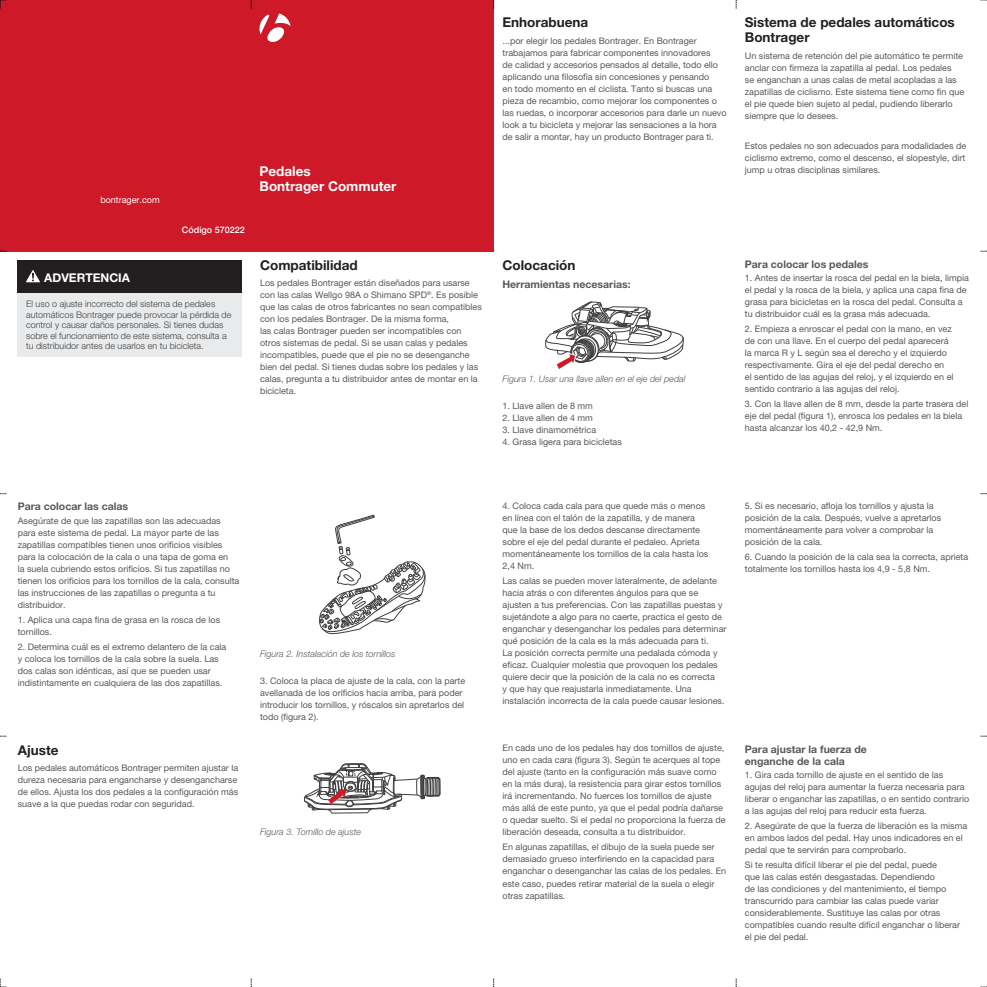
<style>
.page{position:relative;width:987px;height:987px;background:#fff}
.page>*{position:absolute;margin:0;border:0;box-sizing:border-box;transform-origin:0 0}
.Section_head{font:700 13.5px/15px "Helvetica Neue LT Pro";color:#231f20}
.Section_head-2{font:700 13.5px/15px "Helvetica Neue LT Pro";color:#fff}
.Warning{font:700 12px "Helvetica Neue LT Pro";color:#fff}
.subhead{font:700 10.5px/12px "Helvetica Neue LT Pro";color:#57585a}
.Body{font:9px/12px "Helvetica Neue LT Pro";color:#57585a}
.Warning_copy{font:300 9px/10.5px "Helvetica Neue LT Std";color:#3e3e3f}
.t1{font:italic 300 9px "Helvetica Neue LT Pro";color:#57585a}
.Body-2{font:9px "Helvetica Neue LT Pro";color:#fff}
.Body-3{font:500 9px "Helvetica Neue LT Pro";color:#fff}
</style>
<div class="page">
<div style="left:0;top:0;width:493px;height:251px;background:#ce1929"></div>
<svg style="left:319px;top:515px;width:106px;height:119px"></svg>
<div style="left:18px;top:292px;width:224px;height:65px;background:#e9eaeb"></div>
<div style="left:18px;top:260px;width:224px;height:32px;background:#231f20"></div>
<svg style="left:26px;top:270px;width:14px;height:12px"></svg>
<svg style="left:545px;top:302px;width:139px;height:67px"></svg>
<svg style="left:304px;top:763px;width:136px;height:50px"></svg>
<svg style="left:0;top:0;width:6px;height:9px"></svg>
<svg style="left:0;top:978px;width:6px;height:9px"></svg>
<svg style="left:259px;top:14px;width:31px;height:28px"></svg>
<p class="Body-2" style="left:100px;top:194px;width:61px">bontrager.com</p>
<p class="Warning" style="left:44px;top:270px;width:87px">ADVERTENCIA</p>
<p class="Body-3" style="left:182px;top:224px;width:64px">Código 570222</p>
<p class="Warning_copy" style="left:26px;top:298px;width:207px">El uso o ajuste incorrecto del sistema de pedales automáticos Bontrager puede provocar la pérdida de control y causar daños personales. Si tienes dudas sobre el funcionamiento de este sistema, consulta a tu distribuidor antes de usarlos en tu bicicleta.</p>
<p class="Section_head-2" style="left:259px;top:163px;width:138px">Pedales<br>Bontrager Commuter</p>
<p class="Section_head" style="left:260px;top:257px;width:99px">Compatibilidad</p>
<p class="Body" style="left:260px;top:277px;width:223px">Los pedales Bontrager están diseñados para usarse con las calas Wellgo 98A o Shimano SPD<sup>®</sup>. Es posible que las calas de otros fabricantes no sean compatibles con los pedales Bontrager. De la misma forma,<br>las calas Bontrager pueden ser incompatibles con otros sistemas de pedal. Si se usan calas y pedales incompatibles, puede que el pie no se desenganche bien del pedal. Si tienes dudas sobre los pedales y las calas, pregunta a tu distribuidor antes de montar en la bicicleta.</p>
<p class="Section_head" style="left:502px;top:15px;width:87px">Enhorabuena</p>
<p class="Body" style="left:502px;top:35px;width:226px">...por elegir los pedales Bontrager. En Bontrager trabajamos para fabricar componentes innovadores<br>de calidad y accesorios pensados al detalle, todo ello aplicando una filosofía sin concesiones y pensando<br>en todo momento en el ciclista. Tanto si buscas una pieza de recambio, como mejorar los componentes o las ruedas, o incorporar accesorios para darle un nuevo look a tu bicicleta y mejorar las sensaciones a la hora de salir a montar, hay un producto Bontrager para ti.</p>
<p class="Section_head" style="left:744px;top:15px;width:211px">Sistema de pedales automáticos<br>Bontrager</p>
<p class="Body" style="left:744px;top:50px;width:221px">Un sistema de retención del pie automático te permite anclar con firmeza la zapatilla al pedal. Los pedales<br>se enganchan a unas calas de metal acopladas a las zapatillas de ciclismo. Este sistema tiene como fin que el pie quede bien sujeto al pedal, pudiendo liberarlo siempre que lo desees.</p>
<p class="Body" style="left:744px;top:140px;width:223px;text-align:justify">Estos pedales no son adecuados para modalidades de ciclismo extremo, como el descenso, el slopestyle, dirt jump u otras disciplinas similares.</p>
<p class="Section_head" style="left:502px;top:257px;width:74px">Colocación</p>
<p class="subhead" style="left:502px;top:278px;width:130px">Herramientas necesarias:</p>
<p class="t1" style="left:502px;top:373px;width:184px">Figura 1. Usar una llave allen en el eje del pedal</p>
<p class="Body" style="left:502px;top:400px;width:92px">1. Llave allen de 8 mm</p>
<p class="Body" style="left:502px;top:412px;width:92px">2. Llave allen de 4 mm</p>
<p class="Body" style="left:502px;top:424px;width:95px">3. Llave dinamométrica</p>
<p class="Body" style="left:502px;top:436px;width:121px">4. Grasa ligera para bicicletas</p>
<p class="subhead" style="left:744px;top:257px;width:125px">Para colocar los pedales</p>
<p class="Body" style="left:744px;top:272px;width:225px">1. Antes de insertar la rosca del pedal en la biela, limpia el pedal y la rosca de la biela, y aplica una capa fina de grasa para bicicletas en la rosca del pedal. Consulta a tu distribuidor cuál es la grasa más adecuada.</p>
<p class="Body" style="left:744px;top:323px;width:210px">2. Empieza a enroscar el pedal con la mano, en vez de con una llave. En el cuerpo del pedal aparecerá la marca R y L según sea el derecho y el izquierdo respectivamente. Gira el eje del pedal derecho en<br>el sentido de las agujas del reloj, y el izquierdo en el sentido contrario a las agujas del reloj.</p>
<p class="Body" style="left:744px;top:398px;width:225px">3. Con la llave allen de 8 mm, desde la parte trasera del eje del pedal (figura 1), enrosca los pedales en la biela hasta alcanzar los 40,2 - 42,9 Nm.</p>
<p class="subhead" style="left:18px;top:500px;width:112px">Para colocar las calas</p>
<p class="Body" style="left:18px;top:514px;width:223px">Asegúrate de que las zapatillas son las adecuadas para este sistema de pedal. La mayor parte de las zapatillas compatibles tienen unos orificios visibles para la colocación de la cala o una tapa de goma en<br>la suela cubriendo estos orificios. Si tus zapatillas no tienen los orificios para los tornillos de la cala, consulta las instrucciones de las zapatillas o pregunta a tu distribuidor.</p>
<p class="Body" style="left:18px;top:613px;width:204px">1. Aplica una capa fina de grasa en la rosca de los tornillos.</p>
<p class="Body" style="left:18px;top:640px;width:210px">2. Determina cuál es el extremo delantero de la cala y coloca los tornillos de la cala sobre la suela. Las dos calas son idénticas, así que se pueden usar indistintamente en cualquiera de las dos zapatillas.</p>
<p class="t1" style="left:260px;top:648px;width:137px">Figura 2. Instalación de los tornillos</p>
<p class="Body" style="left:260px;top:674px;width:207px">3. Coloca la placa de ajuste de la cala, con la parte avellanada de los orificios hacia arriba, para poder introducir los tornillos, y róscalos sin apretarlos del todo (figura 2).</p>
<p class="Section_head" style="left:18px;top:742px;width:42px">Ajuste</p>
<p class="Body" style="left:18px;top:761px;width:222px;text-align:justify">Los pedales automáticos Bontrager permiten ajustar la dureza necesaria para engancharse y desengancharse de ellos. Ajusta los dos pedales a la configuración más suave a la que puedas rodar con seguridad.</p>
<p class="t1" style="left:260px;top:825px;width:102px">Figura 3. Tornillo de ajuste</p>
<p class="Body" style="left:502px;top:499px;width:207px">4. Coloca cada cala para que quede más o menos en línea con el talón de la zapatilla, y de manera que la base de los dedos descanse directamente sobre el eje del pedal durante el pedaleo. Aprieta momentáneamente los tornillos de la cala hasta los 2,4 Nm.</p>
<p class="Body" style="left:502px;top:574px;width:225px">Las calas se pueden mover lateralmente, de adelante hacia atrás o con diferentes ángulos para que se ajusten a tus preferencias. Con las zapatillas puestas y sujetándote a algo para no caerte, practica el gesto de enganchar y desenganchar los pedales para determinar qué posición de la cala es la más adecuada para ti.<br>La posición correcta permite una pedalada cómoda y eficaz. Cualquier molestia que provoquen los pedales quiere decir que la posición de la cala no es correcta<br>y que hay que reajustarla inmediatamente. Una instalación incorrecta de la cala puede causar lesiones.</p>
<p class="Body" style="left:502px;top:742px;width:225px">En cada uno de los pedales hay dos tornillos de ajuste, uno en cada cara (figura 3). Según te acerques al tope del ajuste (tanto en la configuración más suave como en la más dura), la resistencia para girar estos tornillos irá incrementando. No fuerces los tornillos de ajuste más allá de este punto, ya que el pedal podría dañarse o quedar suelto. Si el pedal no proporciona la fuerza de liberación deseada, consulta a tu distribuidor.</p>
<p class="Body" style="left:502px;top:841px;width:225px">En algunas zapatillas, el dibujo de la suela puede ser demasiado grueso interfiriendo en la capacidad para enganchar o desenganchar las calas de los pedales. En este caso, puedes retirar material de la suela o elegir otras zapatillas.</p>
<p class="Body" style="left:744px;top:499px;width:198px">5. Si es necesario, afloja los tornillos y ajusta la posición de la cala. Después, vuelve a apretarlos momentáneamente para volver a comprobar la posición de la cala.</p>
<p class="Body" style="left:744px;top:550px;width:225px">6. Cuando la posición de la cala sea la correcta, aprieta totalmente los tornillos hasta los 4,9 - 5,8 Nm.</p>
<p class="subhead" style="left:744px;top:742px;width:123px">Para ajustar la fuerza de enganche de la cala</p>
<p class="Body" style="left:744px;top:768px;width:226px">1. Gira cada tornillo de ajuste en el sentido de las agujas del reloj para aumentar la fuerza necesaria para liberar o enganchar las zapatillas, o en sentido contrario a las agujas del reloj para reducir esta fuerza.</p>
<p class="Body" style="left:744px;top:819px;width:224px">2. Asegúrate de que la fuerza de liberación es la misma en ambos lados del pedal. Hay unos indicadores en el pedal que te servirán para comprobarlo.</p>
<p class="Body" style="left:744px;top:858px;width:217px">Si te resulta difícil liberar el pie del pedal, puede<br>que las calas estén desgastadas. Dependiendo<br>de las condiciones y del mantenimiento, el tiempo transcurrido para cambiar las calas puede variar considerablemente. Sustituye las calas por otras compatibles cuando resulte difícil enganchar o liberar el pie del pedal.</p>
</div>
